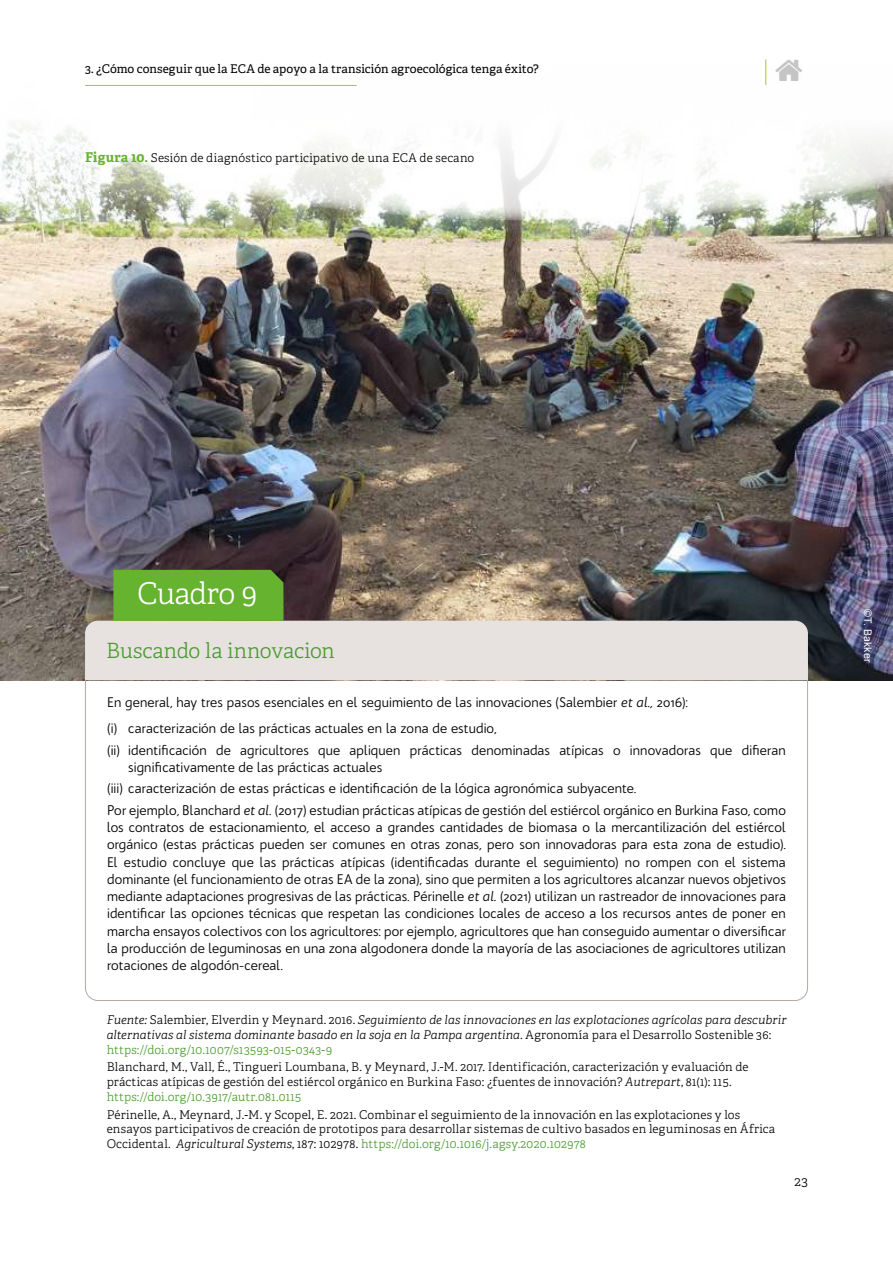
<style>
.page{position:relative;width:893px;height:1263px;background:#fff}
.page>*{position:absolute;margin:0;border:0;box-sizing:border-box;transform-origin:0 0}
.t1{font:300 30px "Adelle";letter-spacing:-.025em;color:#fff}
.t2{font:300 21px "Adelle";letter-spacing:-.005em;color:#499c2d}
.t3{font:13.5px/17.2px "Bw Quinta Pro";letter-spacing:.005em;color:#000}
.t4{font:300 13.5px "Adelle";color:#000}
.t5{font:300 12px/15px "Adelle";letter-spacing:.015em;color:#000}
.t6{font:italic 300 12px/15px "Adelle";letter-spacing:.005em;color:#000}
.t7{font:300 12px "Adelle";letter-spacing:.015em;color:#499c2d}
.t8{font:12px "Adelle";letter-spacing:.005em;color:#000}
.t9{font:10.5px "Arial";letter-spacing:.015em;color:#fff}
.s1{font-weight:700;font-size:13.5px;color:#65b32e}
.s2{font-style:italic}
.s3{font-style:normal}
.s4{font-style:normal;color:#499c2d}
.s5{color:#499c2d}
.s6{color:#000}
.s7{font-style:italic;color:#000}
</style>
<div class="page">
<img style="left:0;top:84px;width:893px;height:596px">
<svg style="left:107px;top:59px;width:786px;height:162px"></svg>
<svg style="left:85px;top:570px;width:723px;height:110px;background:#acae9b"></svg>
<hr style="left:85px;top:85px;width:272px;height:1px;background:#afca0b">
<svg style="left:765px;top:60px;width:1px;height:25px"></svg>
<svg style="left:775px;top:59px;width:27px;height:22px"></svg>
<p class="t8" style="left:85px;top:61px;width:455px">3. ¿Cómo conseguir que la ECA de apoyo a la transición agroecológica tenga éxito?</p>
<p class="t5" style="left:85px;top:150px;width:391px"><span class="s1">Figura 10.</span> Sesión de diagnóstico participativo de una ECA de secano</p>
<h1 class="t1" style="left:137px;top:575px;width:122px">Cuadro 9</h1>
<h2 class="t2" style="left:106px;top:638px;width:230px">Buscando la innovacion</h2>
<p class="t3" style="left:107px;top:689px;width:582px;line-height:25.8px">En general, hay tres pasos esenciales en el seguimiento de las innovaciones (Salembier <span class="s2">et al.,</span> 2016): (i) caracterización de las prácticas actuales en la zona de estudio,</p>
<p class="t3" style="left:128px;top:741px;width:659px;text-indent:-21px">(ii) identificación de agricultores que apliquen prácticas denominadas atípicas o innovadoras que difieran significativamente de las prácticas actuales</p>
<p class="t3" style="left:107px;top:778px;width:680px;line-height:21.5px">(iii) caracterización de estas prácticas e identificación de la lógica agronómica subyacente.<br>Por ejemplo, Blanchard <span class="s2">et al.</span> (2017) estudian prácticas atípicas de gestión del estiércol orgánico en Burkina Faso, como</p>
<p class="t3" style="left:107px;top:819px;width:680px;text-align:justify">los contratos de estacionamiento, el acceso a grandes cantidades de biomasa o la mercantilización del estiércol orgánico (estas prácticas pueden ser comunes en otras zonas, pero son innovadoras para esta zona de estudio).<br>El estudio concluye que las prácticas atípicas (identificadas durante el seguimiento) no rompen con el sistema dominante (el funcionamiento de otras EA de la zona), sino que permiten a los agricultores alcanzar nuevos objetivos mediante adaptaciones progresivas de las prácticas. Périnelle <span class="s2">et al.</span> (2021) utilizan un rastreador de innovaciones para identificar las opciones técnicas que respetan las condiciones locales de acceso a los recursos antes de poner en marcha ensayos colectivos con los agricultores: por ejemplo, agricultores que han conseguido aumentar o diversificar la producción de leguminosas en una zona algodonera donde la mayoría de las asociaciones de agricultores utilizan rotaciones de algodón-cereal.</p>
<p class="t6" style="left:107px;top:1012px;width:681px">Fuente: <span class="s3">Salembier, Elverdin y Meynard. 2016.</span> Seguimiento de las innovaciones en las explotaciones agrícolas para descubrir alternativas al sistema dominante basado en la soja en la Pampa argentina. <span class="s3">Agronomía para el Desarrollo Sostenible 36: </span><span class="s4">https://doi.org/10.1007/s13593-015-0343-9</span></p>
<p class="t5" style="left:107px;top:1060px;width:643px">Blanchard, M., Vall, É., Tingueri Loumbana, B. y Meynard, J.-M. 2017. Identificación, caracterización y evaluación de prácticas atípicas de gestión del estiércol orgánico en Burkina Faso: ¿fuentes de innovación? <span class="s2">Autrepart</span>, 81(1): 115. <span class="s5">https://doi.org/10.3917/autr.081.0115</span></p>
<p class="t5" style="left:107px;top:1108px;width:670px;line-height:13.5px">Périnelle, A., Meynard, J.-M. y Scopel, E. 2021. Combinar el seguimiento de la innovación en las explotaciones y los ensayos participativos de creación de prototipos para desarrollar sistemas de cultivo basados en leguminosas en África</p>
<p class="t7" style="left:107px;top:1136px;width:481px"><span class="s6">Occidental.</span> <span class="s7">Agricultural Systems</span><span class="s6">, 187: 102978.</span> https://doi.org/10.1016/j.agsy.2020.102978</p>
<p class="t4" style="left:795px;top:1173px;width:15px">23</p>
<p class="t9" style="left:875px;top:609px;width:54px;rotate:90deg">©T. Bakker</p>
</div>
